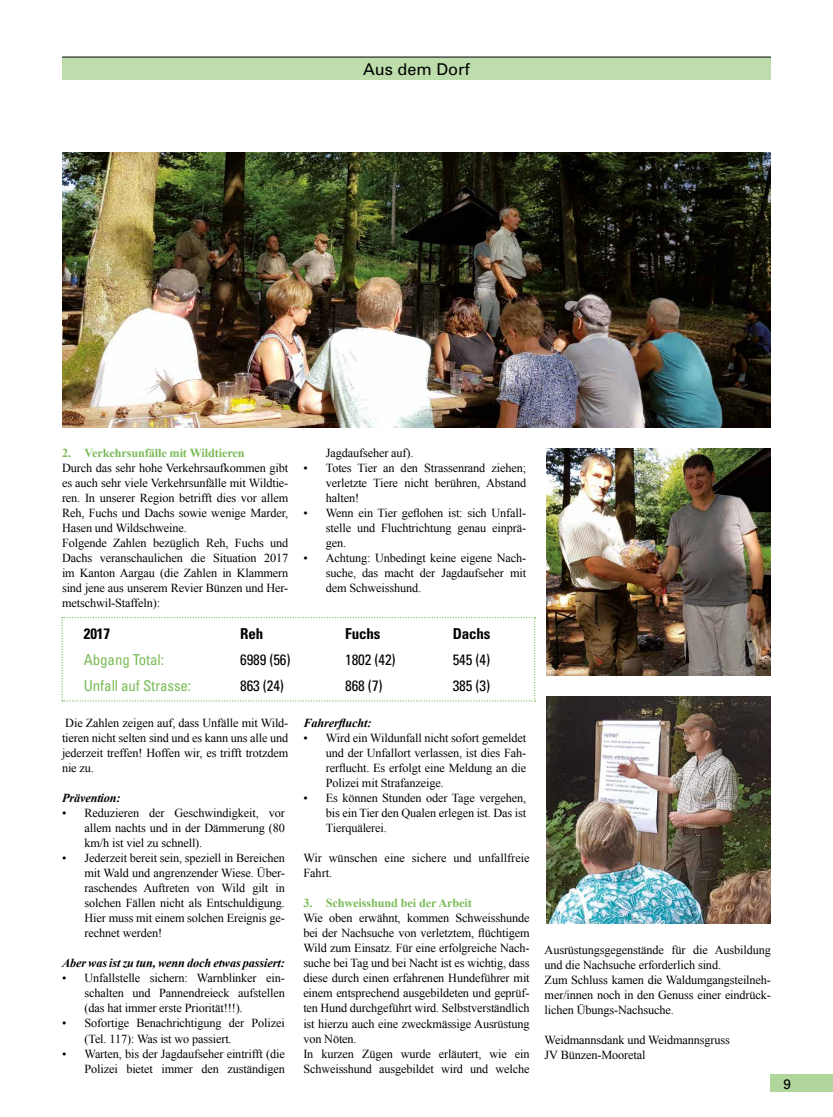
<style>
.page{position:relative;width:833px;height:1117px;background:#fff}
.page>*{position:absolute;margin:0;border:0;box-sizing:border-box;transform-origin:0 0}
.t1{font:16.25px "Univers";color:#000}
.t2{font:condensed 15px "Univers";letter-spacing:-.01em;color:#000}
.t3{font:condensed 15px "Univers";letter-spacing:-.01em;color:#7bbb58}
.t4{font:700 condensed 15px "Univers";letter-spacing:-.01em;color:#000}
.t5{font:13.75px "Univers";color:#000}
.t6{font:12.25px/15px "Times New Roman";letter-spacing:-.01em;color:#000;text-align:justify}
.t7{font:italic 700 12.25px "Times New Roman";letter-spacing:-.01em;color:#000}
.t8{font:700 12.25px "Times New Roman";letter-spacing:-.01em;color:#7bbb58}
</style>
<div class="page">
<div style="left:771px;top:1074px;width:62px;height:17px;background:#b0d69b"></div>
<div style="left:62px;top:57px;width:709px;height:22px;background:#bdddac"></div>
<hr style="left:62px;top:57px;width:709px;height:1px;background:#000">
<img style="left:62px;top:152px;width:708px;height:275px">
<img style="left:546px;top:448px;width:225px;height:227px">
<img style="left:546px;top:696px;width:225px;height:227px">
<svg style="left:61px;top:617px;width:474px;height:84px"></svg>
<h1 class="t1" style="left:363px;top:59px;width:108px">Aus dem Dorf</h1>
<p class="t8" style="left:62px;top:444px;width:184px">2. Verkehrsunfälle mit Wildtieren</p>
<p class="t6" style="left:62px;top:460px;width:228px;text-align:left">Durch das sehr hohe Verkehrsaufkommen gibt es auch sehr viele Verkehrsunfälle mit Wildtie&shy;ren. In unserer Region betrifft dies vor allem Reh, Fuchs und Dachs sowie wenige Marder, Hasen und Wildschweine.<br>Folgende Zahlen bezüglich Reh, Fuchs und Dachs veranschaulichen die Situation 2017 im Kanton Aargau (die Zahlen in Klammern sind jene aus unserem Revier Bünzen und Her&shy;metschwil-Staffeln):</p>
<p class="t6" style="left:326px;top:445px;width:89px">Jagdaufseher auf).</p>
<p class="t6" style="left:326px;top:460px;width:202px;text-indent:-23px">• Totes Tier an den Strassenrand ziehen; verletzte Tiere nicht berühren, Abstand halten!</p>
<p class="t6" style="left:326px;top:505px;width:202px;text-indent:-23px">• Wenn ein Tier geflohen ist: sich Unfall&shy;stelle und Fluchtrichtung genau einprä&shy;gen.</p>
<p class="t6" style="left:326px;top:550px;width:202px;text-indent:-23px">• Achtung: Unbedingt keine eigene Nach&shy;suche, das macht der Jagdaufseher mit dem Schweisshund.</p>
<p class="t4" style="left:84px;top:624px;width:28px">2017</p>
<p class="t4" style="left:240px;top:624px;width:25px">Reh</p>
<p class="t4" style="left:345px;top:624px;width:37px">Fuchs</p>
<p class="t4" style="left:453px;top:624px;width:39px">Dachs</p>
<p class="t3" style="left:84px;top:650px;width:82px">Abgang Total:</p>
<p class="t2" style="left:240px;top:650px;width:52px">6989 (56)</p>
<p class="t2" style="left:345px;top:650px;width:52px">1802 (42)</p>
<p class="t2" style="left:453px;top:650px;width:39px">545 (4)</p>
<p class="t3" style="left:84px;top:676px;width:109px">Unfall auf Strasse:</p>
<p class="t2" style="left:240px;top:676px;width:45px">863 (24)</p>
<p class="t2" style="left:345px;top:676px;width:39px">868 (7)</p>
<p class="t2" style="left:453px;top:676px;width:39px">385 (3)</p>
<p class="t6" style="left:62px;top:715px;width:228px">Die Zahlen zeigen auf, dass Unfälle mit Wild&shy;tieren nicht selten sind und es kann uns alle und jederzeit treffen! Hoffen wir, es trifft trotzdem nie zu.</p>
<p class="t7" style="left:62px;top:789px;width:60px">Prävention:</p>
<p class="t6" style="left:85px;top:805px;width:202px;text-indent:-23px">• Reduzieren der Geschwindigkeit, vor allem nachts und in der Dämmerung (80 km/h ist viel zu schnell).</p>
<p class="t6" style="left:85px;top:850px;width:202px;text-indent:-22px">• Jederzeit bereit sein, speziell in Bereichen mit Wald und angrenzender Wiese. Über&shy;raschendes Auftreten von Wild gilt in solchen Fällen nicht als Entschuldigung.<br>Hier muss mit einem solchen Ereignis ge&shy;rechnet werden!</p>
<p class="t7" style="left:62px;top:954px;width:224px">Aber was ist zu tun, wenn doch etwas passiert:</p>
<p class="t6" style="left:85px;top:970px;width:202px;text-indent:-23px">• Unfallstelle sichern: Warnblinker ein&shy;schalten und Pannendreieck aufstellen (das hat immer erste Priorität!!!).</p>
<p class="t6" style="left:85px;top:1015px;width:202px;text-indent:-23px">• Sofortige Benachrichtigung der Polizei (Tel. 117): Was ist wo passiert.</p>
<p class="t6" style="left:62px;top:1045px;width:224px;text-align:right">• Warten, bis der Jagdaufseher eintrifft (die<br>Polizei bietet immer den zuständigen</p>
<p class="t7" style="left:303px;top:714px;width:70px">Fahrerflucht:</p>
<p class="t6" style="left:326px;top:730px;width:202px;text-indent:-23px">• Wird ein Wildunfall nicht sofort gemeldet und der Unfallort verlassen, ist dies Fah&shy;rerflucht. Es erfolgt eine Meldung an die Polizei mit Strafanzeige.</p>
<p class="t6" style="left:326px;top:790px;width:202px;text-indent:-23px">• Es können Stunden oder Tage vergehen, bis ein Tier den Qualen erlegen ist. Das ist Tierquälerei.</p>
<p class="t6" style="left:303px;top:850px;width:228px">Wir wünschen eine sichere und unfallfreie<br>Fahrt.</p>
<p class="t8" style="left:303px;top:894px;width:170px">3. Schweisshund bei der Arbeit</p>
<p class="t6" style="left:303px;top:910px;width:228px;text-align:left">Wie oben erwähnt, kommen Schweisshunde bei der Nachsuche von verletztem, flüchtigem Wild zum Einsatz. Für eine erfolgreiche Nach&shy;suche bei Tag und bei Nacht ist es wichtig, dass diese durch einen erfahrenen Hundeführer mit einem entsprechend ausgebildeten und geprüf&shy;ten Hund durchgeführt wird. Selbstverständlich ist hierzu auch eine zweckmässige Ausrüstung von Nöten.<br>In kurzen Zügen wurde erläutert, wie ein Schweisshund ausgebildet wird und welche</p>
<p class="t6" style="left:544px;top:942px;width:228px;text-align:left">Ausrüstungsgegenstände für die Ausbildung und die Nachsuche erforderlich sind.<br>Zum Schluss kamen die Waldumgangsteilneh&shy;mer/innen noch in den Genuss einer eindrück&shy;lichen Übungs-Nachsuche.</p>
<p class="t6" style="left:544px;top:1032px;width:187px">Weidmannsdank und Weidmannsgruss<br>JV Bünzen-Mooretal</p>
<p class="t5" style="left:783px;top:1075px;width:9px">9</p>
</div>
